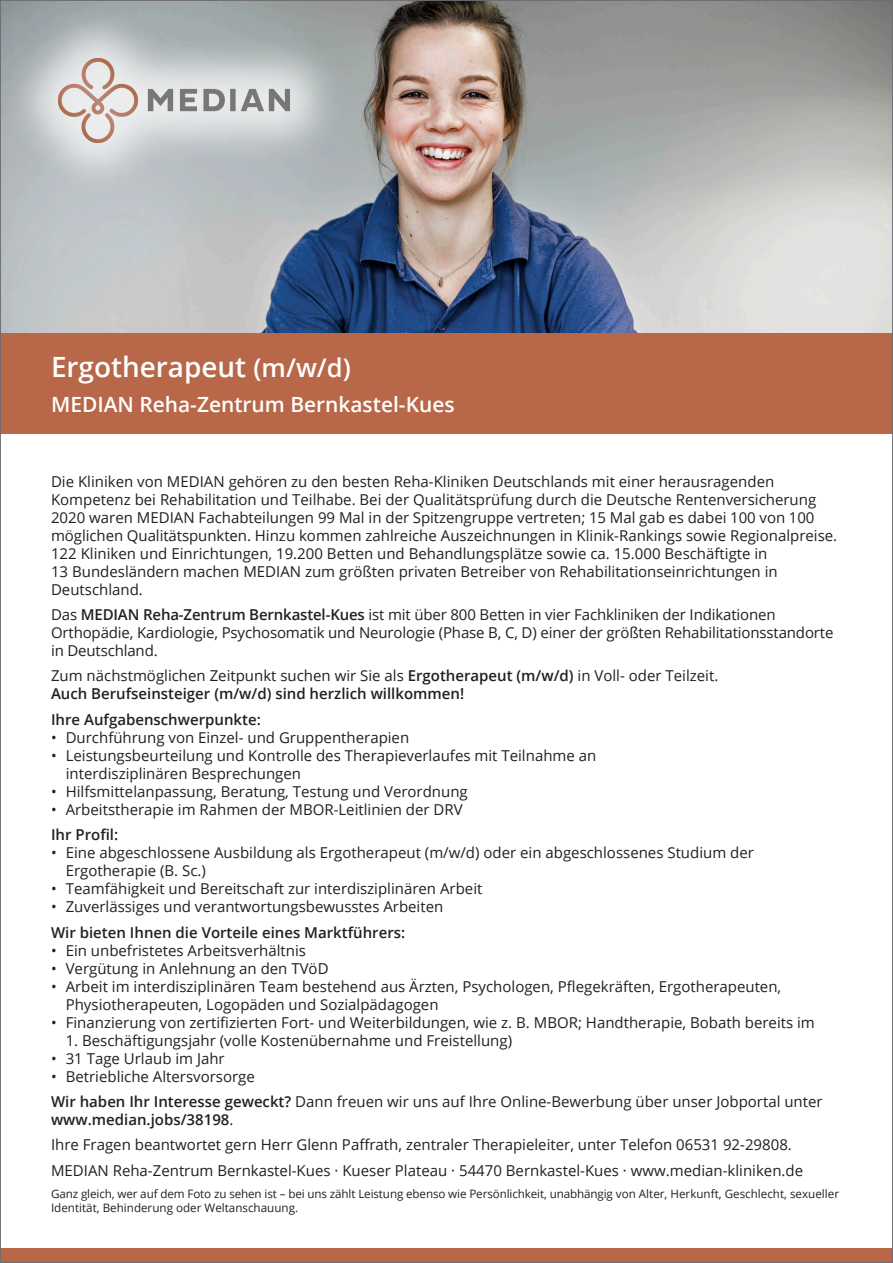
<style>
.page{position:relative;width:893px;height:1263px;background:#fff}
.page>*{position:absolute;margin:0;border:0;box-sizing:border-box;transform-origin:0 0}
.t1{font:600 27.9px "Open Sans";color:#fff}
.t2{font:600 20.85px "Open Sans";color:#fff}
.t3{font:15px/18px "Open Sans";color:#231f20}
.t4{font:600 15px/18px "Open Sans";color:#231f20}
.t5{font:11.7px/14px "Open Sans";letter-spacing:-.01em;color:#231f20}
.s1{font-size:25.5px}
.s2{font-weight:600}
.s3{font-weight:400}
</style>
<div class="page">
<img style="left:2px;top:2px;width:889px;height:332px">
<div style="left:0;top:334px;width:893px;height:100px;background:#b86749"></div>
<div style="left:0;top:1248px;width:893px;height:15px;background:#b86749"></div>
<div style="left:2px;top:3px;width:344px;height:195px;background:#fff;opacity:.75"></div>
<img style="left:51px;top:57px;width:246px;height:88px">
<h1 class="t1" style="left:51px;top:348px;width:301px">Ergotherapeut <span class="s1">(m/w/d)</span></h1>
<h2 class="t2" style="left:51px;top:390px;width:405px">MEDIAN Reha-Zentrum Bernkastel-Kues</h2>
<p class="t3" style="left:51px;top:472px;width:788px">Die Kliniken von MEDIAN gehören zu den besten Reha-Kliniken Deutschlands mit einer herausragenden Kompetenz bei Rehabilitation und Teilhabe. Bei der Qualitätsprüfung durch die Deutsche Rentenversicherung 2020 waren MEDIAN Fachabteilungen 99 Mal in der Spitzengruppe vertreten; 15 Mal gab es dabei 100 von 100 möglichen Qualitätspunkten. Hinzu kommen zahlreiche Auszeichnungen in Klinik-Rankings sowie Regionalpreise.<br>122 Kliniken und Einrichtungen, 19.200 Betten und Behandlungsplätze sowie ca. 15.000 Beschäftigte in<br>13 Bundesländern machen MEDIAN zum größten privaten Betreiber von Rehabilitationseinrichtungen in Deutschland.</p>
<p class="t3" style="left:51px;top:605px;width:784px">Das <span class="s2">MEDIAN Reha-Zentrum Bernkastel-Kues</span> ist mit über 800 Betten in vier Fachkliniken der Indikationen<br>Orthopädie, Kardiologie, Psychosomatik und Neurologie (Phase B, C, D) einer der größten Rehabilitationsstandorte in Deutschland.</p>
<p class="t4" style="left:51px;top:667px;width:669px"><span class="s3">Zum nächstmöglichen Zeitpunkt suchen wir Sie als</span> Ergotherapeut (m/w/d) <span class="s3">in Voll- oder Teilzeit.<br></span>Auch Berufseinsteiger (m/w/d) sind herzlich willkommen!</p>
<p class="t4" style="left:51px;top:710px;width:211px">Ihre Aufgabenschwerpunkte:</p>
<p class="t3" style="left:51px;top:728px;width:360px">• Durchführung von Einzel- und Gruppentherapien</p>
<p class="t3" style="left:66px;top:746px;width:532px;text-indent:-15px">• Leistungsbeurteilung und Kontrolle des Therapieverlaufes mit Teilnahme an interdisziplinären Besprechungen</p>
<p class="t3" style="left:51px;top:782px;width:418px">• Hilfsmittelanpassung, Beratung, Testung und Verordnung</p>
<p class="t3" style="left:51px;top:800px;width:413px">• Arbeitstherapie im Rahmen der MBOR-Leitlinien der DRV</p>
<p class="t4" style="left:51px;top:825px;width:69px">Ihr Profil:</p>
<p class="t3" style="left:66px;top:843px;width:690px;text-indent:-15px">• Eine abgeschlossene Ausbildung als Ergotherapeut (m/w/d) oder ein abgeschlossenes Studium der<br>Ergotherapie (B. Sc.)</p>
<p class="t3" style="left:51px;top:879px;width:433px">• Teamfähigkeit und Bereitschaft zur interdisziplinären Arbeit</p>
<p class="t3" style="left:51px;top:897px;width:394px">• Zuverlässiges und verantwortungsbewusstes Arbeiten</p>
<p class="t4" style="left:51px;top:923px;width:356px">Wir bieten Ihnen die Vorteile eines Marktführers:</p>
<p class="t3" style="left:51px;top:941px;width:256px">• Ein unbefristetes Arbeitsverhältnis</p>
<p class="t3" style="left:51px;top:959px;width:279px">• Vergütung in Anlehnung an den TVöD</p>
<p class="t3" style="left:66px;top:977px;width:717px;text-indent:-15px">• Arbeit im interdisziplinären Team bestehend aus Ärzten, Psychologen, Pflegekräften, Ergotherapeuten,<br>Physiotherapeuten, Logopäden und Sozialpädagogen</p>
<p class="t3" style="left:51px;top:1013px;width:765px">• Finanzierung von zertifizierten Fort- und Weiterbildungen, wie z. B. MBOR; Handtherapie, Bobath bereits im</p>
<p class="t3" style="left:66px;top:1031px;width:448px">1. Beschäftigungsjahr (volle Kostenübernahme und Freistellung)</p>
<p class="t3" style="left:51px;top:1049px;width:175px">• 31 Tage Urlaub im Jahr</p>
<p class="t3" style="left:51px;top:1063px;width:773px;line-height:25.3px">• Betriebliche Altersvorsorge<br><span class="s2">Wir haben Ihr Interesse geweckt?</span> Dann freuen wir uns auf Ihre Online-Bewerbung über unser Jobportal unter</p>
<p class="t3" style="left:51px;top:1106px;width:754px;line-height:25.3px"><span class="s2">www.median.jobs/38198</span>.<br>Ihre Fragen beantwortet gern Herr Glenn Paffrath, zentraler Therapieleiter, unter Telefon 06531 92-29808.<br>MEDIAN Reha-Zentrum Bernkastel-Kues · Kueser Plateau · 54470 Bernkastel-Kues · www.median-kliniken.de</p>
<p class="t5" style="left:51px;top:1186px;width:789px">Ganz gleich, wer auf dem Foto zu sehen ist – bei uns zählt Leistung ebenso wie Persönlichkeit, unabhängig von Alter, Herkunft, Geschlecht, sexueller<br>Identität, Behinderung oder Weltanschauung.</p>
</div>
